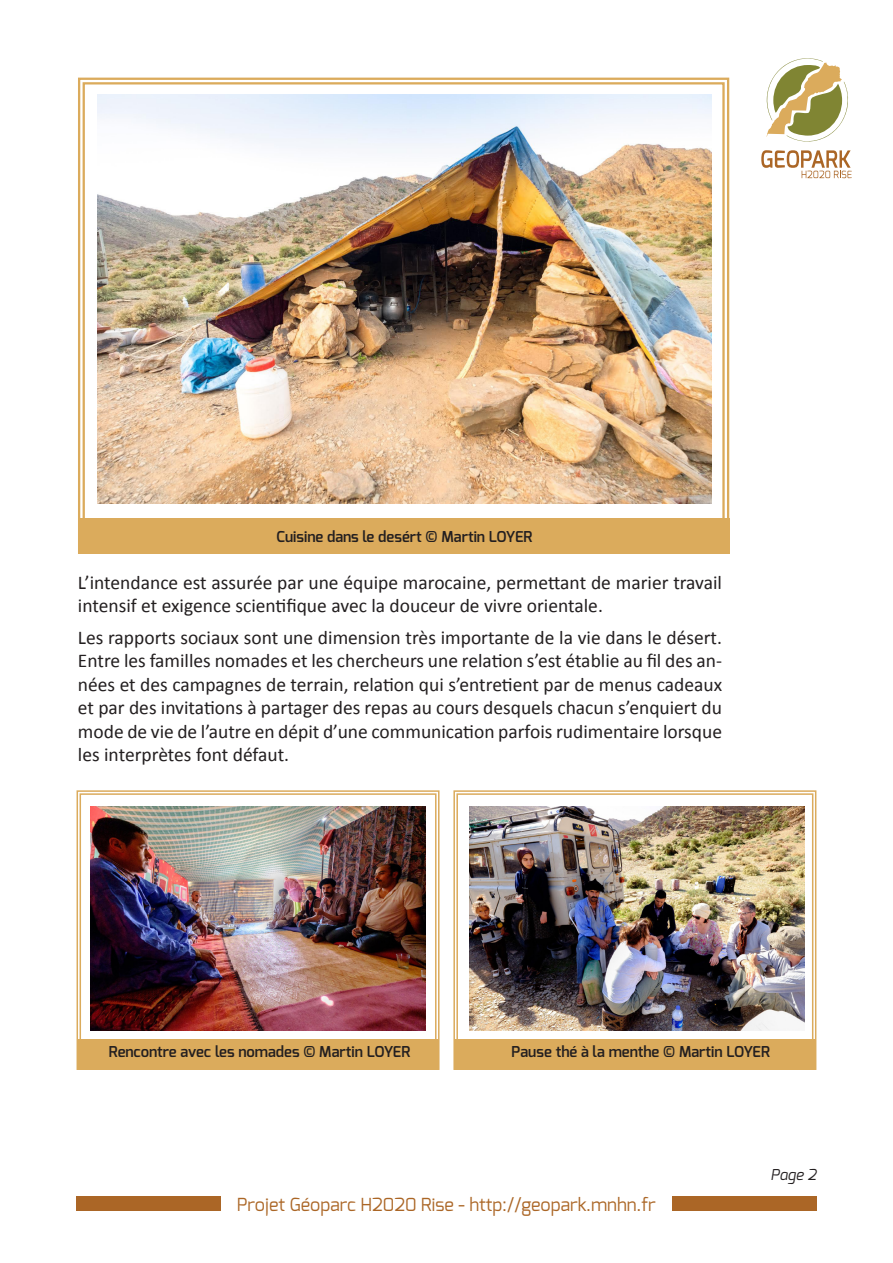
<style>
.page{position:relative;width:893px;height:1263px;background:#fff}
.page>*{position:absolute;margin:0;border:0;box-sizing:border-box;transform-origin:0 0}
.t1{font:19.5px/23.4px "Calibri";color:#231f20}
.t2{font:18px "Exo";color:#ab6626}
.t3{font:600 15px "Exo";color:#231f20}
.t4{font:italic 15px "Exo";color:#231f20}
</style>
<div class="page">
<svg style="left:766px;top:58px;width:82px;height:84px"></svg>
<svg style="left:761px;top:150px;width:91px;height:28px"></svg>
<div style="left:77px;top:1196px;width:144px;height:15px;background:#ab6626"></div>
<div style="left:672px;top:1196px;width:144px;height:15px;background:#ab6626"></div>
<svg style="left:453px;top:790px;width:364px;height:280px"></svg>
<div style="left:454px;top:1039px;width:361px;height:31px;background:#dbab5c"></div>
<svg style="left:78px;top:77px;width:652px;height:477px"></svg>
<div style="left:78px;top:518px;width:651px;height:36px;background:#dbab5c"></div>
<svg style="left:76px;top:790px;width:364px;height:280px"></svg>
<div style="left:77px;top:1039px;width:361px;height:31px;background:#dbab5c"></div>
<img style="left:98px;top:95px;width:613px;height:408px">
<img style="left:469px;top:807px;width:336px;height:224px">
<img style="left:90px;top:807px;width:336px;height:224px">
<p class="t3" style="left:276px;top:527px;width:258px">Cuisine dans le desért © Martin LOYER</p>
<p class="t1" style="left:78px;top:571px;width:646px">L’intendance est assurée par une équipe marocaine, permettant de marier travail intensif et exigence scientifique avec la douceur de vivre orientale.</p>
<p class="t1" style="left:78px;top:626px;width:646px;text-align:justify">Les rapports sociaux sont une dimension très importante de la vie dans le désert.<br>Entre les familles nomades et les chercheurs une relation s’est établie au fil des an&shy;nées et des campagnes de terrain, relation qui s’entretient par de menus cadeaux et par des invitations à partager des repas au cours desquels chacun s’enquiert du mode de vie de l’autre en dépit d’une communication parfois rudimentaire lorsque les interprètes font défaut.</p>
<p class="t3" style="left:109px;top:1042px;width:303px">Rencontre avec les nomades © Martin LOYER</p>
<p class="t3" style="left:512px;top:1042px;width:260px">Pause thé à la menthe © Martin LOYER</p>
<p class="t4" style="left:770px;top:1165px;width:47px">Page 2</p>
<p class="t2" style="left:237px;top:1193px;width:420px">Projet Géoparc H2020 Rise - http://geopark.mnhn.fr</p>
</div>
